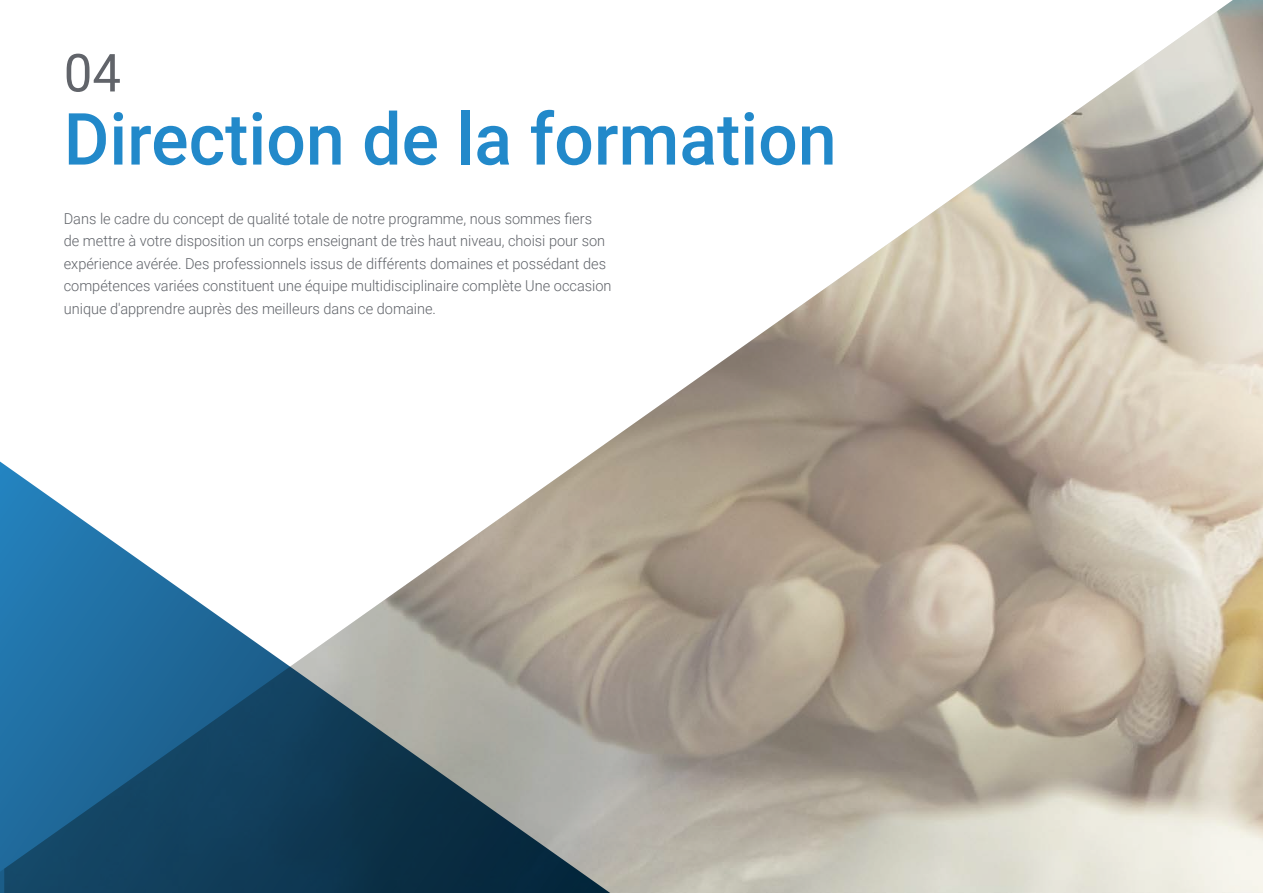
<style>
.page{position:relative;width:1263px;height:893px;background:#fff}
.page>*{position:absolute;margin:0;border:0;box-sizing:border-box;transform-origin:0 0}
.t1{font:500 72px "Roboto";color:#2289ca}
.t2{font:52.5px "Roboto";color:#61646a}
.t3{font:300 15px/22.5px "Roboto";color:#61646a}
</style>
<div class="page">
<img style="left:602px;top:0;width:661px;height:893px">
<svg style="left:0;top:446px;width:640px;height:447px"></svg>
<h2 class="t2" style="left:64px;top:36px;width:59px">04</h2>
<h1 class="t1" style="left:64px;top:89px;width:774px">Direction de la formation</h1>
<p class="t3" style="left:64px;top:207px;width:549px">Dans le cadre du concept de qualité totale de notre programme, nous sommes fiers<br>de mettre à votre disposition un corps enseignant de très haut niveau, choisi pour son expérience avérée. Des professionnels issus de différents domaines et possédant des compétences variées constituent une équipe multidisciplinaire complète Une occasion unique d'apprendre auprès des meilleurs dans ce domaine.</p>
</div>
